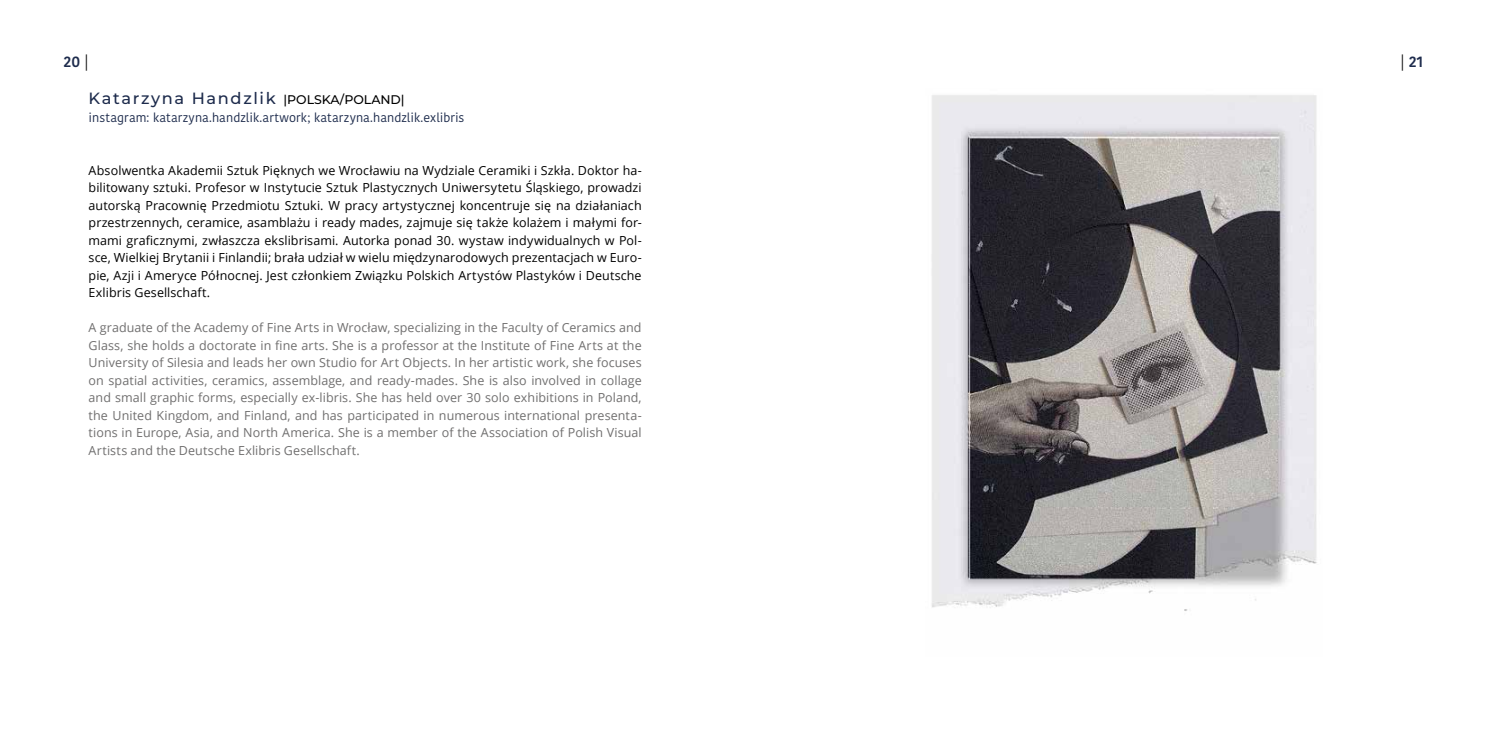
<style>
.page{position:relative;width:1489px;height:745px;background:#fff}
.page>*{position:absolute;margin:0;border:0;box-sizing:border-box;transform-origin:0 0}
.t1{font:100 16.25px "Montserrat";letter-spacing:.1em;color:#1d2b4c}
.t2{font:600 15px "Kohinoor Devanagari";color:#1d2b4c}
.t3{font:12.5px/17.5px "Open Sans";letter-spacing:.01em;color:#706f6f;text-align:justify}
.t4{font:12.5px/17.5px "Open Sans";letter-spacing:.01em;color:#000;text-align:justify}
.t5{font:12.5px "Kohinoor Telugu";color:#1d2b4c}
.s1{font-weight:400;color:#000}
.s2{font-size:12.5px;color:#000}
</style>
<div class="page">
<img style="left:931px;top:95px;width:386px;height:516px">
<p class="t2" style="left:64px;top:53px;width:27px">20 <span class="s1">|</span></p>
<p class="t2" style="left:1400px;top:53px;width:25px"><span class="s1">|</span> 21</p>
<h1 class="t1" style="left:89px;top:88px;width:317px">Katarzyna Handzlik <span class="s2">|POLSKA/POLAND|</span></h1>
<p class="t5" style="left:89px;top:110px;width:377px">instagram: katarzyna.handzlik.artwork; katarzyna.handzlik.exlibris</p>
<p class="t4" style="left:89px;top:161px;width:554px">Absolwentka Akademii Sztuk Pięknych we Wrocławiu na Wydziale Ceramiki i Szkła. Doktor ha&shy;bilitowany sztuki. Profesor w Instytucie Sztuk Plastycznych Uniwersytetu Śląskiego, prowadzi autorską Pracownię Przedmiotu Sztuki. W pracy artystycznej koncentruje się na działaniach przestrzennych, ceramice, asamblażu i ready mades, zajmuje się także kolażem i małymi for&shy;mami graficznymi, zwłaszcza ekslibrisami. Autorka ponad 30. wystaw indywidualnych w Pol&shy;sce, Wielkiej Brytanii i Finlandii; brała udział w wielu międzynarodowych prezentacjach w Euro&shy;pie, Azji i Ameryce Północnej. Jest członkiem Związku Polskich Artystów Plastyków i Deutsche Exlibris Gesellschaft.</p>
<p class="t3" style="left:89px;top:318px;width:554px">A graduate of the Academy of Fine Arts in Wrocław, specializing in the Faculty of Ceramics and Glass, she holds a doctorate in fine arts. She is a professor at the Institute of Fine Arts at the University of Silesia and leads her own Studio for Art Objects. In her artistic work, she focuses on spatial activities, ceramics, assemblage, and ready-mades. She is also involved in collage and small graphic forms, especially ex-libris. She has held over 30 solo exhibitions in Poland, the United Kingdom, and Finland, and has participated in numerous international presenta&shy;tions in Europe, Asia, and North America. She is a member of the Association of Polish Visual Artists and the Deutsche Exlibris Gesellschaft.</p>
</div>
